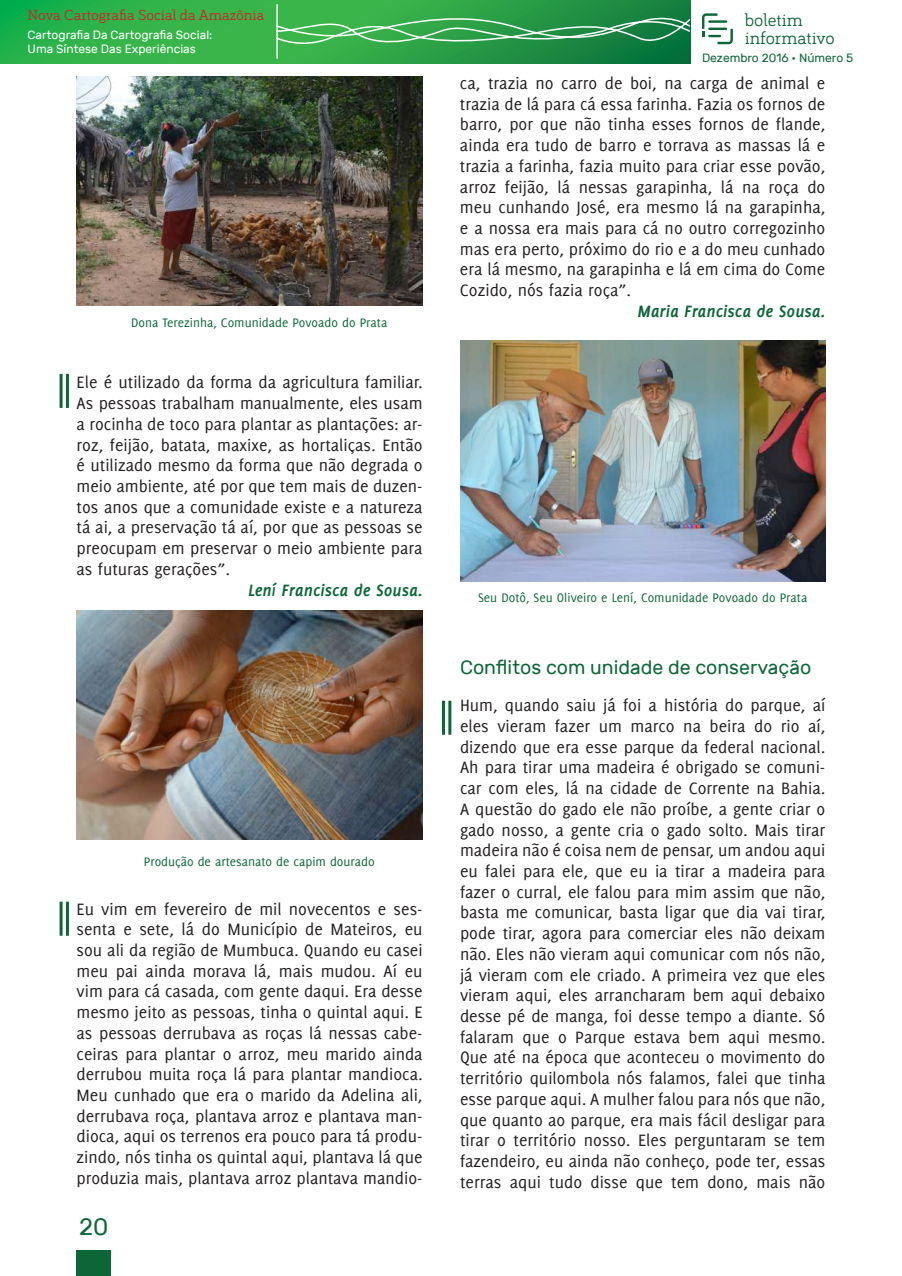
<style>
.page{position:relative;width:902px;height:1276px;background:#fff}
.page>*{position:absolute;margin:0;border:0;box-sizing:border-box;transform-origin:0 0}
.t1{font:24px "Rubik";color:#0c6638}
.t2{font:19.5px "Rubik";color:#0c6638}
.t3{font:18px/20.7px "Delicious";color:#231f20;text-align:justify}
.t4{font:italic 700 18px "Delicious";color:#0c6638}
.t5{font:18px/18px "Bariol Serif";color:#0c6638}
.t6{font:15px "Bariol Serif";color:#d1232a}
.t7{font:13.5px "Delicious";color:#0c6638}
.t8{font:12px/14.4px "Rubik";color:#fff}
.t9{font:12px "Rubik";color:#0c6638}
</style>
<div class="page">
<svg style="left:0;top:0;width:690px;height:64px;background:#2daf49"></svg>
<svg style="left:702px;top:13px;width:30px;height:31px"></svg>
<svg style="left:275px;top:3px;width:415px;height:57px;background:#38a253"></svg>
<div style="left:77px;top:1250px;width:34px;height:26px;background:#0c6638"></div>
<img style="left:77px;top:77px;width:345px;height:228px">
<img style="left:76px;top:610px;width:346px;height:229px">
<img style="left:460px;top:340px;width:365px;height:242px">
<hr style="left:66px;top:374px;width:3px;height:34px;background:#0c6638">
<hr style="left:60px;top:374px;width:3px;height:34px;background:#0c6638">
<hr style="left:66px;top:901px;width:3px;height:34px;background:#0c6638">
<hr style="left:60px;top:901px;width:3px;height:34px;background:#0c6638">
<hr style="left:448px;top:701px;width:3px;height:34px;background:#0c6638">
<hr style="left:442px;top:701px;width:3px;height:34px;background:#0c6638">
<p class="t6" style="left:28px;top:5px;width:238px">Nova Cartografia Social da Amazônia</p>
<p class="t8" style="left:28px;top:28px;width:186px">Cartografia Da Cartografia Social:<br>Uma Síntese Das Experiências</p>
<p class="t7" style="left:131px;top:315px;width:257px">Dona Terezinha, Comunidade Povoado do Prata</p>
<p class="t3" style="left:77px;top:372px;width:347px">Ele é utilizado da forma da agricultura familiar.<br>As pessoas trabalham manualmente, eles usam a rocinha de toco para plantar as plantações: ar&shy;roz, feijão, batata, maxixe, as hortaliças. Então é utilizado mesmo da forma que não degrada o meio ambiente, até por que tem mais de duzen&shy;tos anos que a comunidade existe e a natureza tá ai, a preservação tá aí, por que as pessoas se preocupam em preservar o meio ambiente para as futuras gerações”.</p>
<p class="t4" style="left:248px;top:579px;width:176px">Lení Francisca de Sousa.</p>
<p class="t7" style="left:144px;top:854px;width:232px">Produção de artesanato de capim dourado</p>
<p class="t3" style="left:77px;top:898px;width:347px">Eu vim em fevereiro de mil novecentos e ses&shy;senta e sete, lá do Município de Mateiros, eu sou ali da região de Mumbuca. Quando eu casei meu pai ainda morava lá, mais mudou. Aí eu vim para cá casada, com gente daqui. Era desse mesmo jeito as pessoas, tinha o quintal aqui. E as pessoas derrubava as roças lá nessas cabe&shy;ceiras para plantar o arroz, meu marido ainda derrubou muita roça lá para plantar mandioca.<br>Meu cunhado que era o marido da Adelina ali, derrubava roça, plantava arroz e plantava man&shy;dioca, aqui os terrenos era pouco para tá produ&shy;zindo, nós tinha os quintal aqui, plantava lá que produzia mais, plantava arroz plantava mandio-</p>
<h1 class="t1" style="left:79px;top:1213px;width:31px">20</h1>
<p class="t5" style="left:744px;top:10px;width:91px">boletim informativo</p>
<p class="t9" style="left:702px;top:51px;width:153px">Dezembro 2016 • Número 5</p>
<p class="t3" style="left:460px;top:73px;width:367px">ca, trazia no carro de boi, na carga de animal e trazia de lá para cá essa farinha. Fazia os fornos de barro, por que não tinha esses fornos de flande, ainda era tudo de barro e torrava as massas lá e trazia a farinha, fazia muito para criar esse povão, arroz feijão, lá nessas garapinha, lá na roça do meu cunhando José, era mesmo lá na garapinha, e a nossa era mais para cá no outro corregozinho mas era perto, próximo do rio e a do meu cunhado era lá mesmo, na garapinha e lá em cima do Come Cozido, nós fazia roça”.</p>
<p class="t4" style="left:637px;top:301px;width:189px">Maria Francisca de Sousa.</p>
<p class="t7" style="left:478px;top:590px;width:331px">Seu Dotô, Seu Oliveiro e Lení, Comunidade Povoado do Prata</p>
<p class="t2" style="left:460px;top:656px;width:353px">Conflitos com unidade de conservação</p>
<p class="t3" style="left:460px;top:695px;width:367px">Hum, quando saiu já foi a história do parque, aí eles vieram fazer um marco na beira do rio aí, dizendo que era esse parque da federal nacional.<br>Ah para tirar uma madeira é obrigado se comuni&shy;car com eles, lá na cidade de Corrente na Bahia.<br>A questão do gado ele não proíbe, a gente criar o gado nosso, a gente cria o gado solto. Mais tirar madeira não é coisa nem de pensar, um andou aqui eu falei para ele, que eu ia tirar a madeira para fazer o curral, ele falou para mim assim que não, basta me comunicar, basta ligar que dia vai tirar, pode tirar, agora para comerciar eles não deixam não. Eles não vieram aqui comunicar com nós não, já vieram com ele criado. A primeira vez que eles vieram aqui, eles arrancharam bem aqui debaixo desse pé de manga, foi desse tempo a diante. Só falaram que o Parque estava bem aqui mesmo.<br>Que até na época que aconteceu o movimento do território quilombola nós falamos, falei que tinha esse parque aqui. A mulher falou para nós que não, que quanto ao parque, era mais fácil desligar para tirar o território nosso. Eles perguntaram se tem fazendeiro, eu ainda não conheço, pode ter, essas terras aqui tudo disse que tem dono, mais não</p>
</div>
